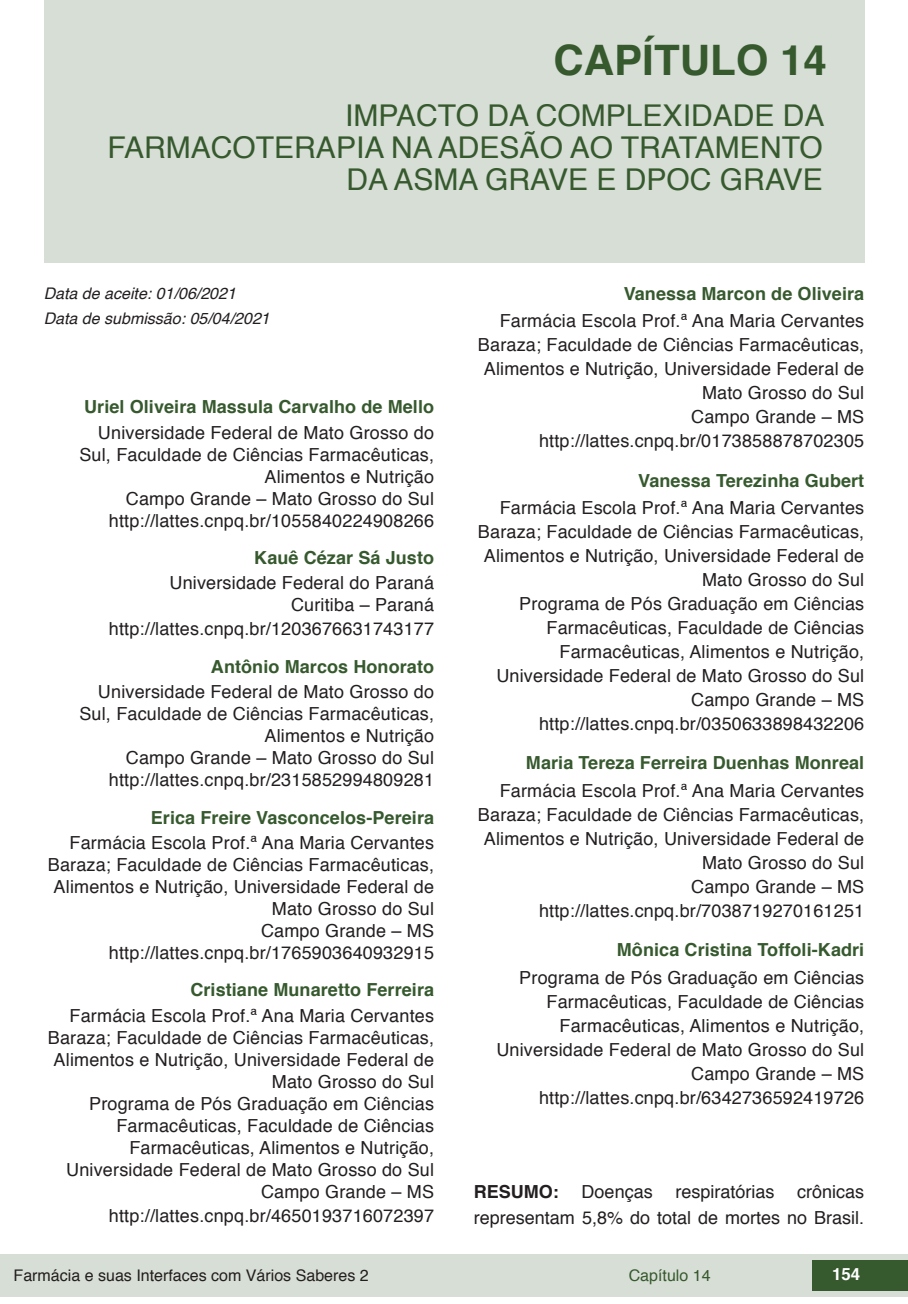
<style>
.page{position:relative;width:908px;height:1304px;background:#fff}
.page>*{position:absolute;margin:0;border:0;box-sizing:border-box;transform-origin:0 0}
.capítulos{font:700 42px "Helvetica";color:#36592e}
.nome_artigos{font:30px/32px "Helvetica";color:#36592e;text-align:right}
.info_autores{font:18px/24px "Helvetica";letter-spacing:.01em;color:#231f20;text-align:right}
.nome_autores{font:700 18px "Helvetica";letter-spacing:.005em;color:#36592e}
.Resumos_e_PC_TXT{font:18px/26px "Helvetica";color:#231f20;text-align:right}
.Resumos_e_PC_TXT-2{font:700 18px "Helvetica";color:#231f20}
.t1{font:700 16.8px "Helvetica";color:#fff}
.data{font:italic 16px "Helvetica";color:#231f20}
.t2{font:16px "Helvetica";color:#231f20}
.t3{font:16px "Helvetica";color:#36592e}
</style>
<div class="page">
<div style="left:0;top:1254px;width:906px;height:43px;background:#d7ded5"></div>
<div style="left:812px;top:1261px;width:95px;height:30px;background:#36592e"></div>
<div style="left:44px;top:0;width:819px;height:263px;background:#d7ded5"></div>
<p class="capítulos" style="left:553px;top:26px;width:275px">CAPÍTULO 14</p>
<p class="nome_artigos" style="left:107px;top:101px;width:718px">IMPACTO DA COMPLEXIDADE DA<br>FARMACOTERAPIA NA ADESÃO AO TRATAMENTO<br>DA ASMA GRAVE E DPOC GRAVE</p>
<p class="data" style="left:44px;top:280px;width:194px">Data de aceite: 01/06/2021</p>
<p class="data" style="left:44px;top:306px;width:227px">Data de submissão: 05/04/2021</p>
<p class="nome_autores" style="left:84px;top:393px;width:351px">Uriel Oliveira Massula Carvalho de Mello</p>
<p class="info_autores" style="left:79px;top:422px;width:356px;line-height:22px">Universidade Federal de Mato Grosso do<br>Sul, Faculdade de Ciências Farmacêuticas,<br>Alimentos e Nutrição</p>
<p class="info_autores" style="left:126px;top:487px;width:309px">Campo Grande – Mato Grosso do Sul</p>
<p class="info_autores" style="left:109px;top:509px;width:326px">http://lattes.cnpq.br/1055840224908266</p>
<p class="nome_autores" style="left:254px;top:543px;width:181px">Kauê Cézar Sá Justo</p>
<p class="info_autores" style="left:169px;top:572px;width:266px">Universidade Federal do Paraná</p>
<p class="info_autores" style="left:291px;top:594px;width:144px">Curitiba – Paraná</p>
<p class="info_autores" style="left:109px;top:618px;width:326px">http://lattes.cnpq.br/1203676631743177</p>
<p class="nome_autores" style="left:211px;top:652px;width:224px">Antônio Marcos Honorato</p>
<p class="info_autores" style="left:79px;top:681px;width:356px;line-height:22px">Universidade Federal de Mato Grosso do<br>Sul, Faculdade de Ciências Farmacêuticas,<br>Alimentos e Nutrição</p>
<p class="info_autores" style="left:126px;top:746px;width:309px">Campo Grande – Mato Grosso do Sul</p>
<p class="info_autores" style="left:109px;top:768px;width:326px">http://lattes.cnpq.br/2315852994809281</p>
<p class="nome_autores" style="left:151px;top:803px;width:284px">Erica Freire Vasconcelos-Pereira</p>
<p class="info_autores" style="left:48px;top:832px;width:387px;line-height:22px">Farmácia Escola Prof.ª Ana Maria Cervantes Baraza; Faculdade de Ciências Farmacêuticas, Alimentos e Nutrição, Universidade Federal de Mato Grosso do Sul</p>
<p class="info_autores" style="left:261px;top:919px;width:174px">Campo Grande – MS</p>
<p class="info_autores" style="left:109px;top:941px;width:326px">http://lattes.cnpq.br/1765903640932915</p>
<p class="nome_autores" style="left:190px;top:975px;width:245px">Cristiane Munaretto Ferreira</p>
<p class="info_autores" style="left:48px;top:1005px;width:387px;line-height:22px">Farmácia Escola Prof.ª Ana Maria Cervantes Baraza; Faculdade de Ciências Farmacêuticas, Alimentos e Nutrição, Universidade Federal de Mato Grosso do Sul</p>
<p class="info_autores" style="left:66px;top:1093px;width:369px;line-height:22px">Programa de Pós Graduação em Ciências Farmacêuticas, Faculdade de Ciências Farmacêuticas, Alimentos e Nutrição, Universidade Federal de Mato Grosso do Sul</p>
<p class="info_autores" style="left:261px;top:1180px;width:174px">Campo Grande – MS</p>
<p class="info_autores" style="left:109px;top:1204px;width:326px">http://lattes.cnpq.br/4650193716072397</p>
<p class="nome_autores" style="left:623px;top:279px;width:242px">Vanessa Marcon de Oliveira</p>
<p class="info_autores" style="left:478px;top:310px;width:387px">Farmácia Escola Prof.ª Ana Maria Cervantes Baraza; Faculdade de Ciências Farmacêuticas, Alimentos e Nutrição, Universidade Federal de Mato Grosso do Sul</p>
<p class="info_autores" style="left:690px;top:406px;width:174px">Campo Grande – MS</p>
<p class="info_autores" style="left:539px;top:430px;width:326px">http://lattes.cnpq.br/0173858878702305</p>
<p class="nome_autores" style="left:638px;top:466px;width:227px">Vanessa Terezinha Gubert</p>
<p class="info_autores" style="left:478px;top:496px;width:387px">Farmácia Escola Prof.ª Ana Maria Cervantes Baraza; Faculdade de Ciências Farmacêuticas, Alimentos e Nutrição, Universidade Federal de Mato Grosso do Sul</p>
<p class="info_autores" style="left:496px;top:592px;width:369px">Programa de Pós Graduação em Ciências Farmacêuticas, Faculdade de Ciências Farmacêuticas, Alimentos e Nutrição, Universidade Federal de Mato Grosso do Sul</p>
<p class="info_autores" style="left:690px;top:688px;width:174px">Campo Grande – MS</p>
<p class="info_autores" style="left:539px;top:712px;width:326px">http://lattes.cnpq.br/0350633898432206</p>
<p class="nome_autores" style="left:525px;top:749px;width:340px">Maria Tereza Ferreira Duenhas Monreal</p>
<p class="info_autores" style="left:478px;top:779px;width:387px">Farmácia Escola Prof.ª Ana Maria Cervantes Baraza; Faculdade de Ciências Farmacêuticas, Alimentos e Nutrição, Universidade Federal de Mato Grosso do Sul</p>
<p class="info_autores" style="left:690px;top:875px;width:174px">Campo Grande – MS</p>
<p class="info_autores" style="left:539px;top:899px;width:326px">http://lattes.cnpq.br/7038719270161251</p>
<p class="nome_autores" style="left:616px;top:935px;width:249px">Mônica Cristina Toffoli-Kadri</p>
<p class="info_autores" style="left:496px;top:966px;width:369px">Programa de Pós Graduação em Ciências Farmacêuticas, Faculdade de Ciências Farmacêuticas, Alimentos e Nutrição, Universidade Federal de Mato Grosso do Sul</p>
<p class="info_autores" style="left:690px;top:1062px;width:174px">Campo Grande – MS</p>
<p class="info_autores" style="left:539px;top:1086px;width:326px">http://lattes.cnpq.br/6342736592419726</p>
<p class="Resumos_e_PC_TXT-2" style="left:473px;top:1177px;width:86px">RESUMO:</p>
<p class="Resumos_e_PC_TXT" style="left:581px;top:1179px;width:73px">Doenças</p>
<p class="Resumos_e_PC_TXT" style="left:675px;top:1179px;width:101px">respiratórias</p>
<p class="Resumos_e_PC_TXT" style="left:473px;top:1179px;width:392px">crônicas<br>representam 5,8% do total de mortes no Brasil.</p>
<p class="t2" style="left:14px;top:1263px;width:356px">Farmácia e suas Interfaces com Vários Saberes 2</p>
<p class="t3" style="left:628px;top:1263px;width:83px">Capítulo 14</p>
<p class="t1" style="left:831px;top:1261px;width:30px">154</p>
</div>
